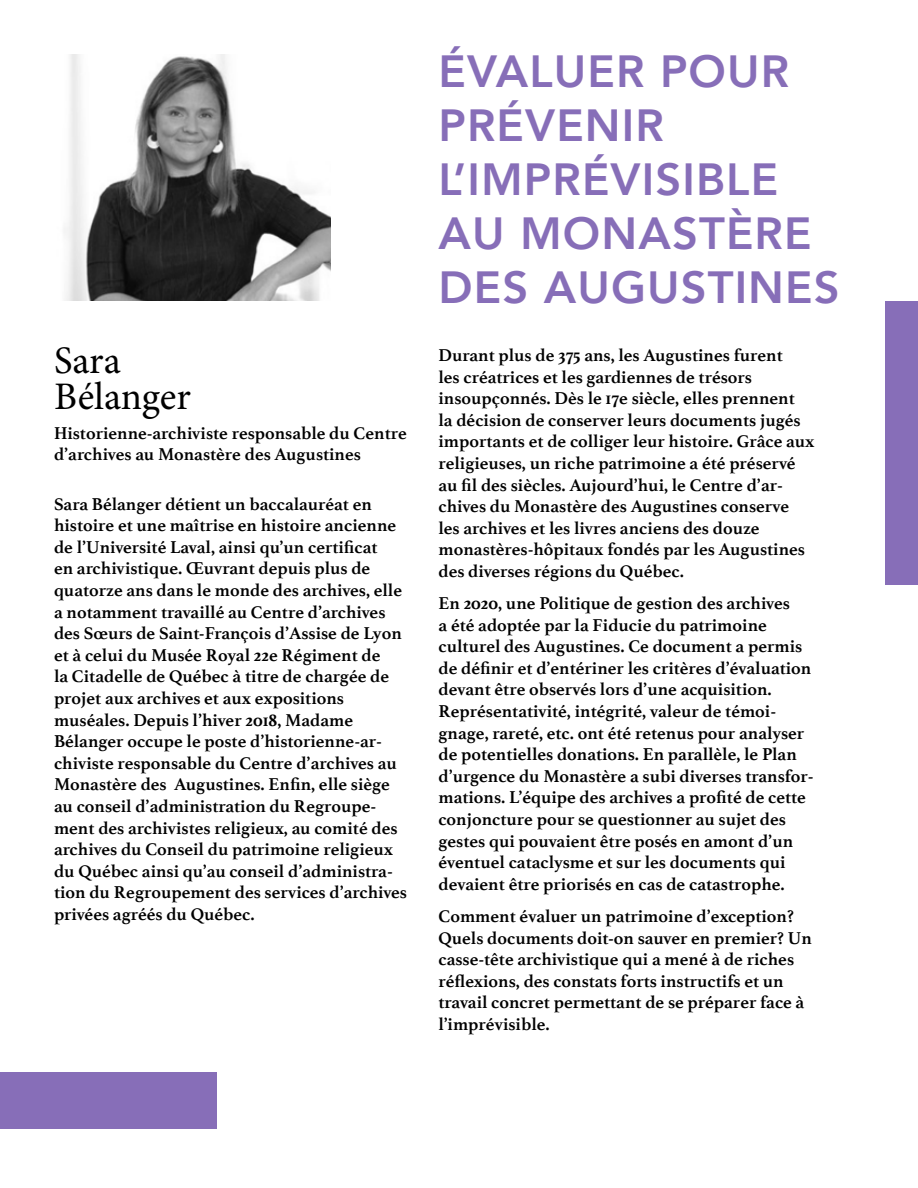
<style>
.page{position:relative;width:918px;height:1188px;background:#fff}
.page>*{position:absolute;margin:0;border:0;box-sizing:border-box;transform-origin:0 0}
.t1{font:800 45px/54px "Avenir";letter-spacing:.025em;color:#876eb8}
.t2{font:39px/36px "Minion Pro";color:#000}
.t3{font:700 18px/21.6px "Athelas";color:#000}
</style>
<div class="page">
<img style="left:64px;top:55px;width:266px;height:246px">
<div style="left:1px;top:1073px;width:216px;height:56px;background:#876eb8"></div>
<div style="left:886px;top:301px;width:32px;height:283px;background:#876eb8"></div>
<h2 class="t2" style="left:54px;top:343px;width:138px">Sara<br>Bélanger</h2>
<p class="t3" style="left:54px;top:422px;width:354px;line-height:21px">Historienne-archiviste responsable du Centre d’archives au Monastère des Augustines</p>
<p class="t3" style="left:54px;top:493px;width:355px">Sara Bélanger détient un baccalauréat en histoire et une maîtrise en histoire ancienne de l’Université Laval, ainsi qu’un certificat<br>en archivistique. Œuvrant depuis plus de quatorze ans dans le monde des archives, elle a notamment travaillé au Centre d’archives des Sœurs de Saint-François d’Assise de Lyon et à celui du Musée Royal 22e Régiment de<br>la Citadelle de Québec à titre de chargée de projet aux archives et aux expositions muséales. Depuis l’hiver 2018, Madame Bélanger occupe le poste d’historienne-ar&shy;chiviste responsable du Centre d’archives au Monastère des Augustines. Enfin, elle siège au conseil d’administration du Regroupe&shy;ment des archivistes religieux, au comité des archives du Conseil du patrimoine religieux du Québec ainsi qu’au conseil d’administra&shy;tion du Regroupement des services d’archives privées agréés du Québec.</p>
<h1 class="t1" style="left:438px;top:44px;width:403px">ÉVALUER POUR<br>PRÉVENIR<br>L’IMPRÉVISIBLE<br>AU MONASTÈRE<br>DES AUGUSTINES</h1>
<p class="t3" style="left:438px;top:344px;width:378px">Durant plus de 375 ans, les Augustines furent<br>les créatrices et les gardiennes de trésors insoupçonnés. Dès le 17e siècle, elles prennent<br>la décision de conserver leurs documents jugés importants et de colliger leur histoire. Grâce aux religieuses, un riche patrimoine a été préservé au fil des siècles. Aujourd’hui, le Centre d’ar&shy;chives du Monastère des Augustines conserve les archives et les livres anciens des douze monastères-hôpitaux fondés par les Augustines des diverses régions du Québec.</p>
<p class="t3" style="left:438px;top:592px;width:377px">En 2020, une Politique de gestion des archives<br>a été adoptée par la Fiducie du patrimoine culturel des Augustines. Ce document a permis de définir et d’entériner les critères d’évaluation devant être observés lors d’une acquisition.<br>Représentativité, intégrité, valeur de témoi&shy;gnage, rareté, etc. ont été retenus pour analyser de potentielles donations. En parallèle, le Plan d’urgence du Monastère a subi diverses transfor&shy;mations. L’équipe des archives a profité de cette conjoncture pour se questionner au sujet des gestes qui pouvaient être posés en amont d’un éventuel cataclysme et sur les documents qui devaient être priorisés en cas de catastrophe.</p>
<p class="t3" style="left:438px;top:905px;width:375px">Comment évaluer un patrimoine d’exception?<br>Quels documents doit-on sauver en premier? Un casse-tête archivistique qui a mené à de riches réflexions, des constats forts instructifs et un travail concret permettant de se préparer face à l’imprévisible.</p>
</div>
